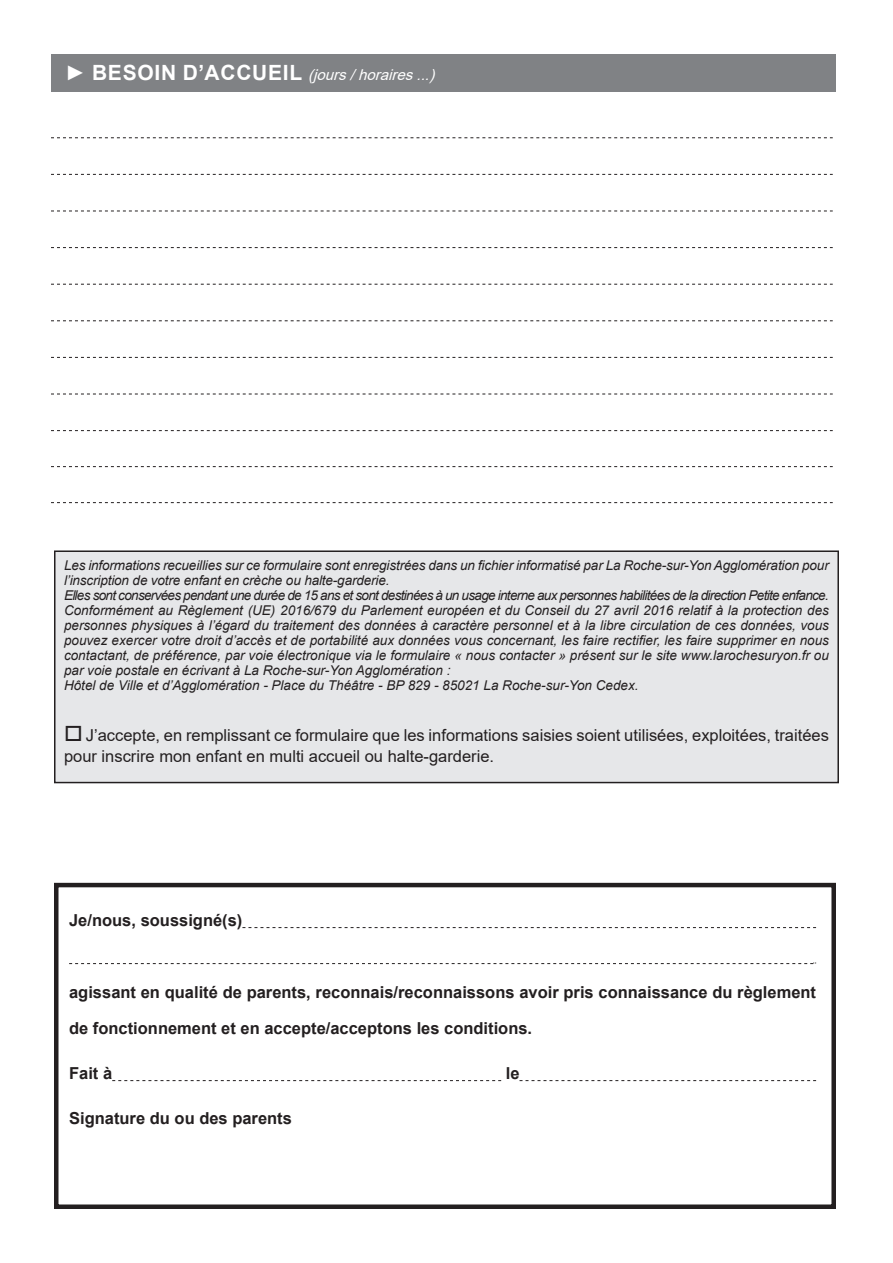
<style>
.page{position:relative;width:893px;height:1263px;background:#fff}
.page>*{position:absolute;margin:0;border:0;box-sizing:border-box;transform-origin:0 0}
.t1{font:700 16.5px/36px "Arial";color:#231f20}
.t2{font:16.5px/21px "Arial";color:#231f20}
.t3{font:italic 15px "Arial";color:#fff}
.t4{font:italic 13.5px/15px "Arial";letter-spacing:-.01em;color:#231f20}
.t5{font:italic 13.5px "Arial";letter-spacing:-.05em;color:#231f20}
.s1{font-weight:700;font-style:normal;font-size:21px}
</style>
<div class="page">
<div style="left:51px;top:54px;width:785px;height:38px;background:#808285"></div>
<svg style="left:51px;top:137px;width:782px;height:1px"></svg>
<svg style="left:51px;top:174px;width:782px;height:1px"></svg>
<svg style="left:51px;top:211px;width:782px;height:1px"></svg>
<svg style="left:51px;top:247px;width:782px;height:1px"></svg>
<svg style="left:51px;top:284px;width:782px;height:1px"></svg>
<svg style="left:51px;top:320px;width:782px;height:1px"></svg>
<svg style="left:51px;top:357px;width:782px;height:1px"></svg>
<svg style="left:51px;top:394px;width:782px;height:1px"></svg>
<svg style="left:51px;top:430px;width:782px;height:1px"></svg>
<svg style="left:51px;top:466px;width:782px;height:1px"></svg>
<svg style="left:51px;top:502px;width:782px;height:1px"></svg>
<div style="left:54px;top:883px;width:782px;height:326px;border:4px solid #231f20"></div>
<div style="left:55px;top:551px;width:783px;height:231px;background:#e6e7e9"></div>
<div style="left:54px;top:550px;width:785px;height:233px;border:2px solid #231f20"></div>
<svg style="left:242px;top:927px;width:574px;height:1px"></svg>
<svg style="left:69px;top:963px;width:747px;height:1px"></svg>
<svg style="left:112px;top:1080px;width:389px;height:1px"></svg>
<svg style="left:519px;top:1080px;width:297px;height:1px"></svg>
<p class="t3" style="left:65px;top:64px;width:376px"><span class="s1">► B E S O I N D ’AC C U E I L</span> (jours/horaires...)</p>
<p class="t4" style="left:64px;top:558px;width:766px">Les informations recueillies sur ce formulaire sont enregistrées dans un fichier informatisé par La Roche-sur-Yon Agglomération pour l’inscription de votre enfant en crèche ou halte-garderie.</p>
<p class="t5" style="left:64px;top:587px;width:766px">Elles sont conservées pendant une durée de 15 ans et sont destinées à un usage interne aux personnes habilitées de la direction Petite enfance.</p>
<p class="t4" style="left:64px;top:603px;width:766px;text-align:justify">Conformément au Règlement (UE) 2016/679 du Parlement européen et du Conseil du 27 avril 2016 relatif à la protection des personnes physiques à l’égard du traitement des données à caractère personnel et à la libre circulation de ces données, vous pouvez exercer votre droit d’accès et de portabilité aux données vous concernant, les faire rectifier, les faire supprimer en nous contactant, de préférence, par voie électronique via le formulaire « nous contacter » présent sur le site www.larochesuryon.fr ou par voie postale en écrivant à La Roche-sur-Yon Agglomération :</p>
<p class="t4" style="left:64px;top:678px;width:576px">Hôtel de Ville et d’Agglomération - Place du Théâtre - BP 829 - 85021 La Roche-sur-Yon Cedex.</p>
<p class="t2" style="left:64px;top:725px;width:766px">□ J’accepte, en remplissant ce formulaire que les informations saisies soient utilisées, exploitées, traitées pour inscrire mon enfant en multi accueil ou halte-garderie.</p>
<p class="t1" style="left:69px;top:902px;width:175px">Je/nous, soussigné(s)</p>
<p class="t1" style="left:69px;top:974px;width:748px">agissant en qualité de parents, reconnais/reconnaissons avoir pris connaissance du règlement de fonctionnement et en accepte/acceptons les conditions.</p>
<p class="t1" style="left:69px;top:1055px;width:45px">Fait à</p>
<p class="t1" style="left:506px;top:1055px;width:15px">le</p>
<p class="t1" style="left:69px;top:1100px;width:224px">Signature du ou des parents</p>
</div>
